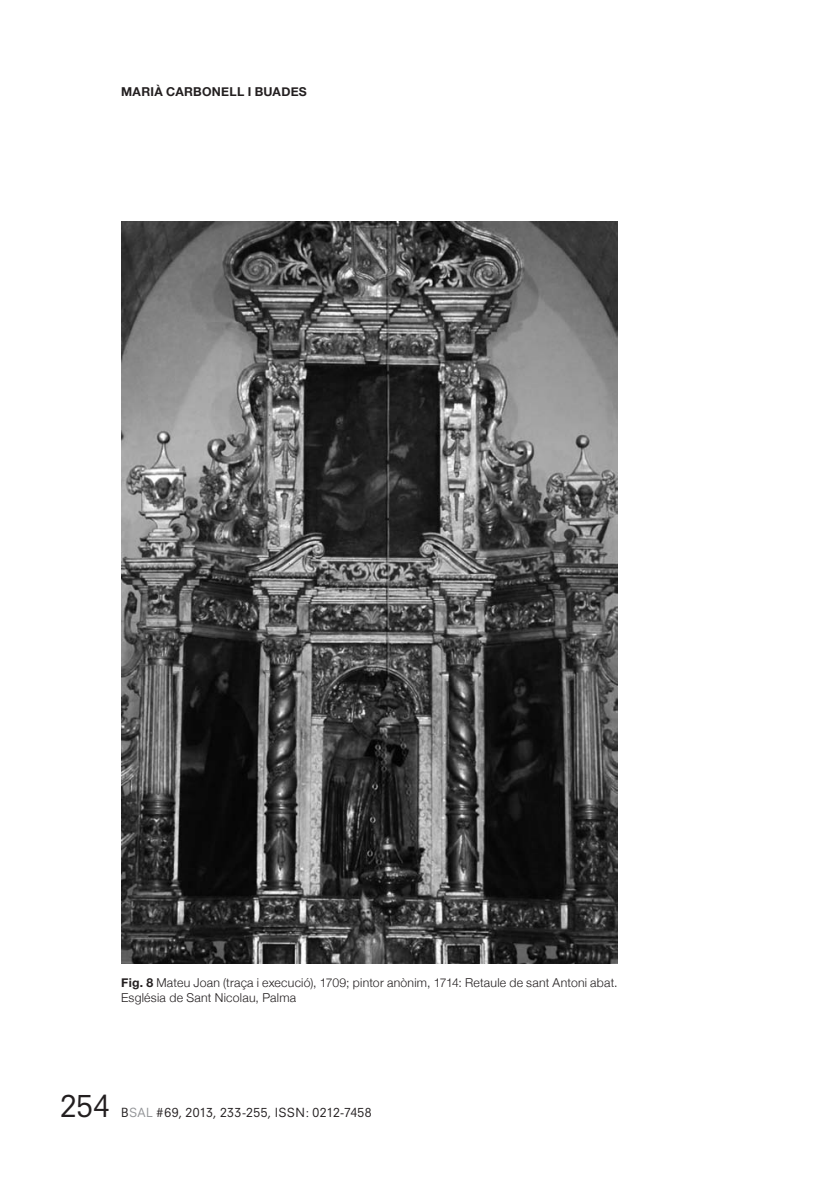
<style>
.page{position:relative;width:838px;height:1185px;background:#fff}
.page>*{position:absolute;margin:0;border:0;box-sizing:border-box;transform-origin:0 0}
.t1{font:29.75px "Neuzeit S";color:#231f20}
.t2{font:300 12.25px/14.7px "Helvetica Neue";letter-spacing:.02em;color:#231f20}
.t3{font:12.25px "Neuzeit S";letter-spacing:.03em;color:#231f20}
.t4{font:700 12.25px "Helvetica Neue";letter-spacing:.025em;color:#231f20}
.s1{font-weight:700}
.s2{color:#939598}
</style>
<div class="page">
<img style="left:121px;top:222px;width:496px;height:741px">
<p class="t4" style="left:121px;top:81px;width:187px">MARIÀ CARBONELL I BUADES</p>
<p class="t2" style="left:121px;top:974px;width:498px"><span class="s1">Fig. 8</span> Mateu Joan (traça i execució), 1709; pintor anònim, 1714: Retaule de sant Antoni abat.<br>Església de Sant Nicolau, Palma</p>
<h1 class="t1" style="left:60px;top:1087px;width:51px">254</h1>
<p class="t3" style="left:121px;top:1104px;width:252px">B<span class="s2">SAL</span> #69, 2013, 233-255, ISSN: 0212-7458</p>
</div>
